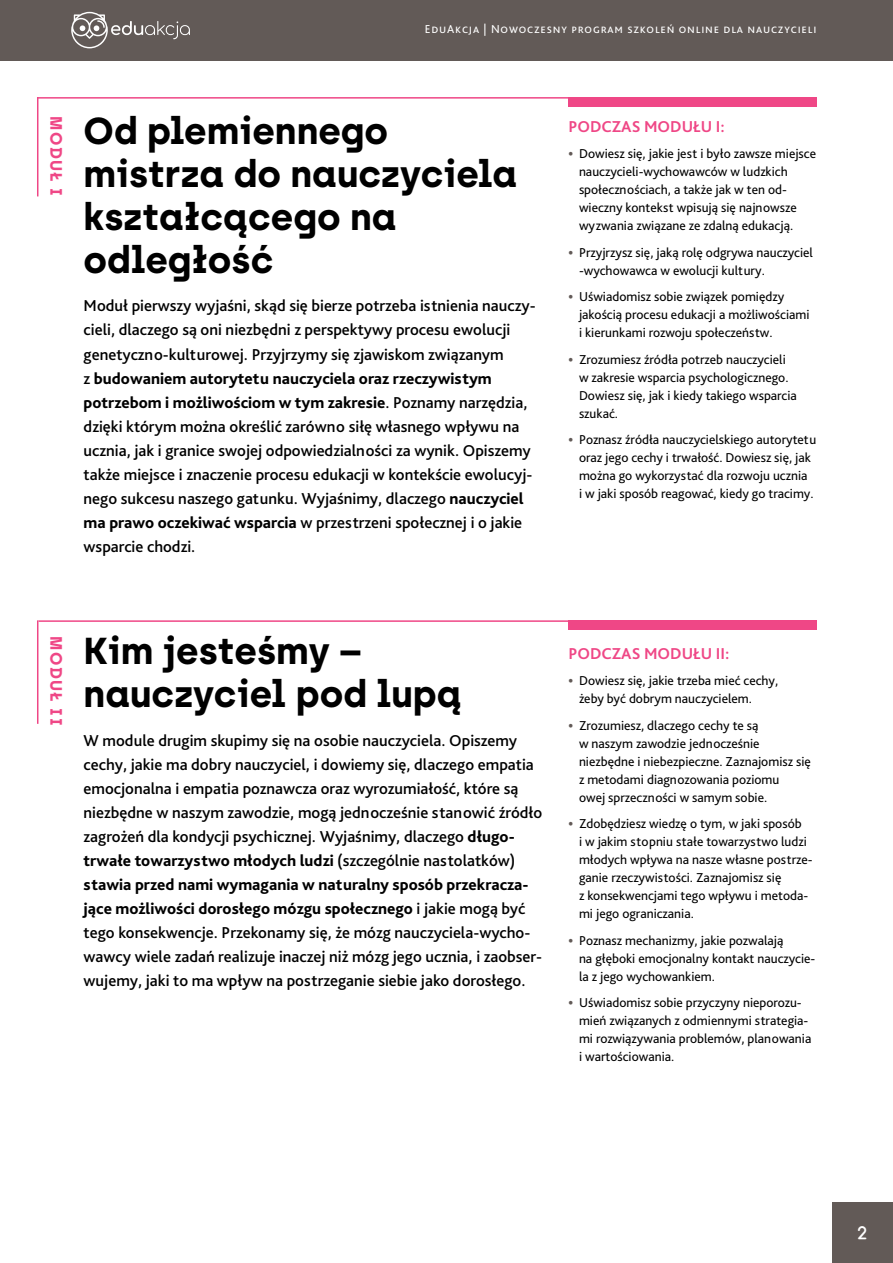
<style>
.page{position:relative;width:893px;height:1263px;background:#fff}
.page>*{position:absolute;margin:0;border:0;box-sizing:border-box;transform-origin:0 0}
.t1{font:700 37.5px/42.9px "Archia";color:#000}
.t2{font:700 18px "Comfortaa";color:#fff}
.t3{font:500 16.5px/24px "Bliss Pro";color:#000}
.t4{font:700 16.5px "Bliss Pro";color:#ef4786}
.t5{font:700 16.5px "Archia";letter-spacing:.08em;color:#ef4786}
.t6{font:13.5px/18px "Bliss Pro";color:#000}
.t7{font:12px "Bliss Pro";letter-spacing:.07em;color:#fff}
.s1{font-weight:800}
.s2{font-weight:800;color:#625a57}
</style>
<div class="page">
<hr style="left:38px;top:620px;width:779px;height:2px;background:#ef4786">
<hr style="left:37px;top:97px;width:779px;height:2px;background:#ef4786">
<hr style="left:37px;top:97px;width:1px;height:99px;background:#ef4786">
<hr style="left:37px;top:620px;width:1px;height:104px;background:#ef4786">
<div style="left:568px;top:97px;width:249px;height:10px;background:#ef4786"></div>
<div style="left:568px;top:620px;width:249px;height:10px;background:#ef4786"></div>
<div style="left:0;top:0;width:893px;height:60px;background:#625a57"></div>
<svg style="left:71px;top:12px;width:119px;height:36px"></svg>
<div style="left:832px;top:1203px;width:61px;height:60px;background:#625a57"></div>
<p class="t7" style="left:425px;top:21px;width:393px">EduAkcja | Nowoczesny program szkoleń online dla nauczycieli</p>
<p class="t5" style="left:66px;top:116px;width:79px;rotate:90deg">MODUŁ I</p>
<h1 class="t1" style="left:84px;top:109px;width:435px">Od plemiennego mistrza do nauczyciela kształcącego na odległość</h1>
<p class="t3" style="left:84px;top:294px;width:454px">Moduł pierwszy wyjaśni, skąd się bierze potrzeba istnienia nauczy&shy;cieli, dlaczego są oni niezbędni z perspektywy procesu ewolucji genetyczno-kulturowej. Przyjrzymy się zjawiskom związanym<br>z <span class="s1">budowaniem autorytetu nauczyciela oraz rzeczywistym potrzebom i możliwościom w tym zakresie</span>. Poznamy narzędzia, dzięki którym można określić zarówno siłę własnego wpływu na ucznia, jak i granice swojej odpowiedzialności za wynik. Opiszemy także miejsce i znaczenie procesu edukacji w kontekście ewolucyj&shy;nego sukcesu naszego gatunku. Wyjaśnimy, dlaczego <span class="s1">nauczyciel ma prawo oczekiwać wsparcia</span> w przestrzeni społecznej i o jakie wsparcie chodzi.</p>
<p class="t4" style="left:568px;top:116px;width:158px">PODCZAS MODUŁU I:</p>
<p class="t6" style="left:579px;top:144px;width:239px;text-indent:-11px"><span class="s2">•</span> Dowiesz się, jakie jest i było zawsze miejsce nauczycieli-wychowawców w ludzkich społecznościach, a także jak w ten od&shy;wieczny kontekst wpisują się najnowsze wyzwania związane ze zdalną edukacją.</p>
<p class="t6" style="left:579px;top:243px;width:236px;text-indent:-11px"><span class="s2">•</span> Przyjrzysz się, jaką rolę odgrywa nauczyciel -wychowawca w ewolucji kultury.</p>
<p class="t6" style="left:579px;top:287px;width:232px;text-indent:-11px"><span class="s2">•</span> Uświadomisz sobie związek pomiędzy jakością procesu edukacji a możliwościami i kierunkami rozwoju społeczeństw.</p>
<p class="t6" style="left:579px;top:350px;width:219px;text-indent:-11px"><span class="s2">•</span> Zrozumiesz źródła potrzeb nauczycieli w zakresie wsparcia psychologicznego.<br>Dowiesz się, jak i kiedy takiego wsparcia szukać.</p>
<p class="t6" style="left:568px;top:430px;width:250px;text-align:center"><span class="s2">•</span> Poznasz źródła nauczycielskiego autorytetu oraz jego cechy i trwałość. Dowiesz się, jak można go wykorzystać dla rozwoju ucznia<br>i w jaki sposób reagować, kiedy go tracimy.</p>
<p class="t5" style="left:66px;top:636px;width:88px;rotate:90deg">MODUŁ II</p>
<h1 class="t1" style="left:84px;top:629px;width:380px">Kim jesteśmy – nauczyciel pod lupą</h1>
<p class="t3" style="left:84px;top:728px;width:460px">W module drugim skupimy się na osobie nauczyciela. Opiszemy cechy, jakie ma dobry nauczyciel, i dowiemy się, dlaczego empatia emocjonalna i empatia poznawcza oraz wyrozumiałość, które są niezbędne w naszym zawodzie, mogą jednocześnie stanowić źródło zagrożeń dla kondycji psychicznej. Wyjaśnimy, dlaczego <span class="s1">długo&shy;trwałe towarzystwo młodych ludzi</span> (szczególnie nastolatków) <span class="s1">stawia przed nami wymagania w naturalny sposób przekracza&shy;jące możliwości dorosłego mózgu społecznego</span> i jakie mogą być tego konsekwencje. Przekonamy się, że mózg nauczyciela-wycho&shy;wawcy wiele zadań realizuje inaczej niż mózg jego ucznia, i zaobser&shy;wujemy, jaki to ma wpływ na postrzeganie siebie jako dorosłego.</p>
<p class="t4" style="left:568px;top:643px;width:162px">PODCZAS MODUŁU II:</p>
<p class="t6" style="left:579px;top:671px;width:201px;text-indent:-11px"><span class="s2">•</span> Dowiesz się, jakie trzeba mieć cechy, żeby być dobrym nauczycielem.</p>
<p class="t6" style="left:579px;top:716px;width:233px;text-indent:-11px"><span class="s2">•</span> Zrozumiesz, dlaczego cechy te są<br>w naszym zawodzie jednocześnie niezbędne i niebezpieczne. Zaznajomisz się z metodami diagnozowania poziomu<br>owej sprzeczności w samym sobie.</p>
<p class="t6" style="left:579px;top:814px;width:235px;text-indent:-11px"><span class="s2">•</span> Zdobędziesz wiedzę o tym, w jaki sposób<br>i w jakim stopniu stałe towarzystwo ludzi młodych wpływa na nasze własne postrze&shy;ganie rzeczywistości. Zaznajomisz się<br>z konsekwencjami tego wpływu i metoda&shy;mi jego ograniczania.</p>
<p class="t6" style="left:579px;top:931px;width:238px;text-indent:-11px"><span class="s2">•</span> Poznasz mechanizmy, jakie pozwalają<br>na głęboki emocjonalny kontakt nauczycie&shy;la z jego wychowankiem.</p>
<p class="t6" style="left:579px;top:993px;width:234px;text-indent:-11px"><span class="s2">•</span> Uświadomisz sobie przyczyny nieporozu&shy;mień związanych z odmiennymi strategia&shy;mi rozwiązywania problemów, planowania i wartościowania.</p>
<h2 class="t2" style="left:858px;top:1222px;width:10px">2</h2>
</div>
